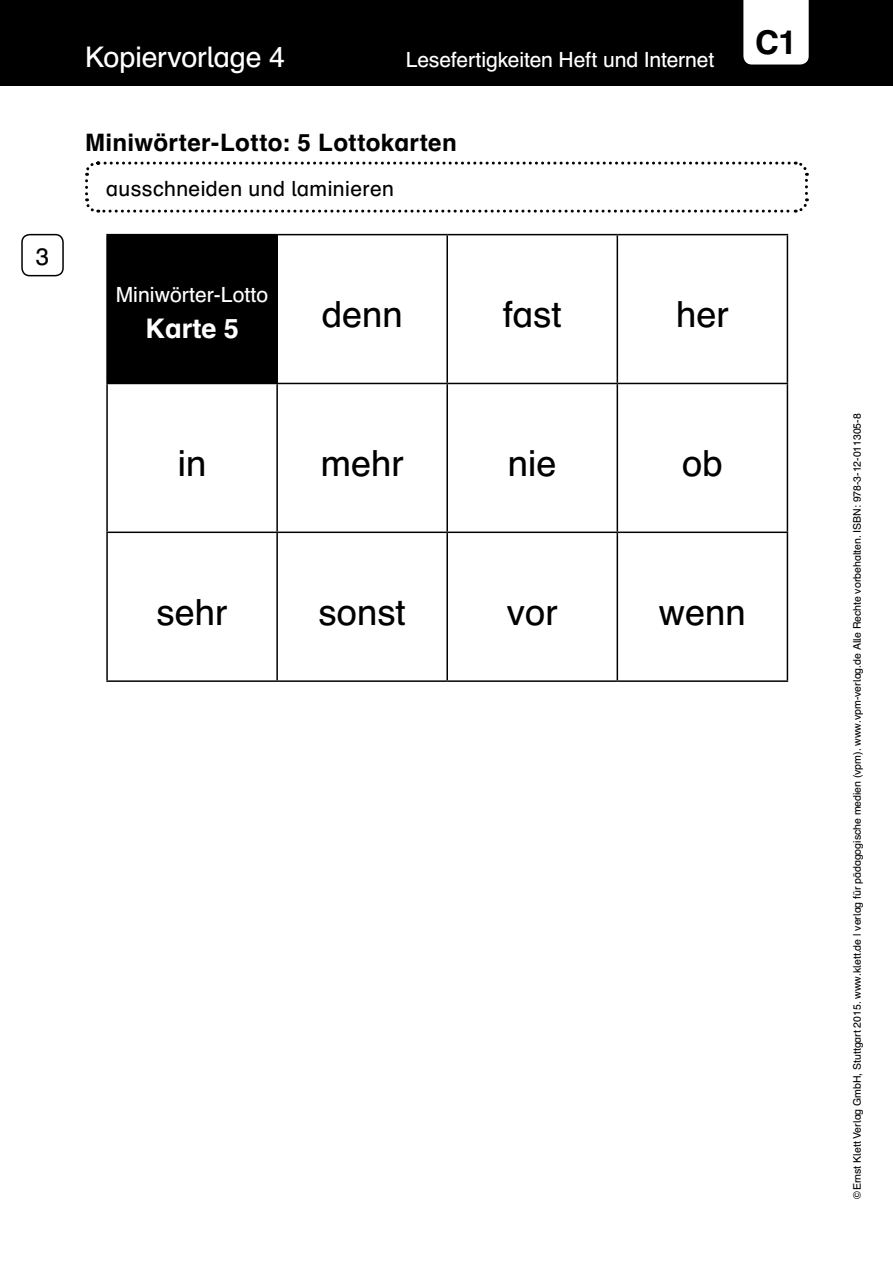
<style>
.page{position:relative;width:893px;height:1263px;background:#fff}
.page>*{position:absolute;margin:0;border:0;box-sizing:border-box;transform-origin:0 0}
.t1{font:36px "Schulbuch Nord OT";color:#000}
.t2{font:700 33px "Schulbuch Nord OT";color:#000}
.t3{font:28.5px "Schulbuch Nord OT";letter-spacing:-.01em;color:#fff}
.t4{font:700 27px "Schulbuch Nord OT";color:#fff}
.Aufgabentitel{font:700 24px "Schulbuch Nord OT";letter-spacing:.015em;color:#000}
.Grundschrift{font:24px "Schulbuch Nord OT";color:#000}
.t5{font:21px "Schulbuch Nord OT";letter-spacing:-.005em;color:#fff}
.t6{font:21px "Schulbuch Nord OT";letter-spacing:.02em;color:#000}
.t7{font:10.5px "Schulbuch Nord OT";letter-spacing:-.005em;color:#000}
</style>
<div class="page">
<div style="left:0;top:0;width:893px;height:85px;background:#000"></div>
<div style="left:743px;top:0;width:66px;height:65px;background:#fff"></div>
<div style="left:21px;top:234px;width:43px;height:42px;border:2px solid #000;border-radius:8px"></div>
<svg style="left:85px;top:161px;width:724px;height:52px"></svg>
<div style="left:107px;top:235px;width:170px;height:148px;background:#000"></div>
<hr style="left:106px;top:234px;width:171px;height:1px;background:#000">
<hr style="left:106px;top:235px;width:2px;height:148px;background:#000">
<hr style="left:277px;top:234px;width:170px;height:1px;background:#000">
<hr style="left:276px;top:235px;width:2px;height:148px;background:#000">
<hr style="left:447px;top:234px;width:170px;height:1px;background:#000">
<hr style="left:446px;top:235px;width:2px;height:148px;background:#000">
<hr style="left:617px;top:234px;width:171px;height:1px;background:#000">
<hr style="left:617px;top:235px;width:1px;height:148px;background:#000">
<hr style="left:787px;top:235px;width:1px;height:148px;background:#000">
<hr style="left:106px;top:383px;width:171px;height:1px;background:#000">
<hr style="left:106px;top:384px;width:2px;height:147px;background:#000">
<hr style="left:277px;top:383px;width:170px;height:1px;background:#000">
<hr style="left:276px;top:384px;width:2px;height:147px;background:#000">
<hr style="left:447px;top:383px;width:170px;height:1px;background:#000">
<hr style="left:446px;top:384px;width:2px;height:147px;background:#000">
<hr style="left:617px;top:383px;width:171px;height:1px;background:#000">
<hr style="left:617px;top:384px;width:1px;height:147px;background:#000">
<hr style="left:787px;top:384px;width:1px;height:147px;background:#000">
<hr style="left:106px;top:531px;width:171px;height:2px;background:#000">
<hr style="left:106px;top:533px;width:2px;height:147px;background:#000">
<hr style="left:277px;top:531px;width:170px;height:2px;background:#000">
<hr style="left:276px;top:533px;width:2px;height:147px;background:#000">
<hr style="left:447px;top:531px;width:170px;height:2px;background:#000">
<hr style="left:446px;top:533px;width:2px;height:147px;background:#000">
<hr style="left:617px;top:531px;width:171px;height:2px;background:#000">
<hr style="left:617px;top:533px;width:1px;height:147px;background:#000">
<hr style="left:787px;top:533px;width:1px;height:147px;background:#000">
<hr style="left:106px;top:680px;width:171px;height:2px;background:#000">
<hr style="left:277px;top:680px;width:170px;height:2px;background:#000">
<hr style="left:447px;top:680px;width:170px;height:2px;background:#000">
<hr style="left:617px;top:680px;width:171px;height:2px;background:#000">
<p class="Grundschrift" style="left:36px;top:242px;width:15px">3</p>
<p class="t3" style="left:85px;top:39px;width:201px">Kopiervorlage 4</p>
<p class="t5" style="left:406px;top:47px;width:310px">Lesefertigkeiten Heft und Internet</p>
<p class="Aufgabentitel" style="left:85px;top:128px;width:373px">Miniwörter-Lotto: 5 Lottokarten</p>
<p class="t6" style="left:106px;top:176px;width:289px">ausschneiden und laminieren</p>
<p class="t2" style="left:755px;top:21px;width:43px">C1</p>
<p class="t5" style="left:116px;top:281px;width:154px">Miniwörter-Lotto</p>
<p class="t4" style="left:145px;top:311px;width:95px">Karte 5</p>
<p class="t1" style="left:322px;top:292px;width:82px">denn</p>
<p class="t1" style="left:503px;top:292px;width:61px">fast</p>
<p class="t1" style="left:676px;top:292px;width:54px">her</p>
<p class="t1" style="left:178px;top:441px;width:30px">in</p>
<p class="t1" style="left:321px;top:441px;width:84px">mehr</p>
<p class="t1" style="left:508px;top:441px;width:50px">nie</p>
<p class="t1" style="left:682px;top:441px;width:42px">ob</p>
<p class="t1" style="left:157px;top:589px;width:72px">sehr</p>
<p class="t1" style="left:318px;top:589px;width:89px">sonst</p>
<p class="t1" style="left:507px;top:589px;width:52px">vor</p>
<p class="t1" style="left:659px;top:589px;width:88px">wenn</p>
<p class="t7" style="left:851px;top:1199px;width:787px;rotate:-90deg">©Ernst Klett Verlag GmbH, Stuttgart 2015. www.klett.de | verlag für pädagogische medien (vpm). www.vpm-verlag.de Alle Rechte vorbehalten. ISBN: 978-3-12-011305-8</p>
</div>
